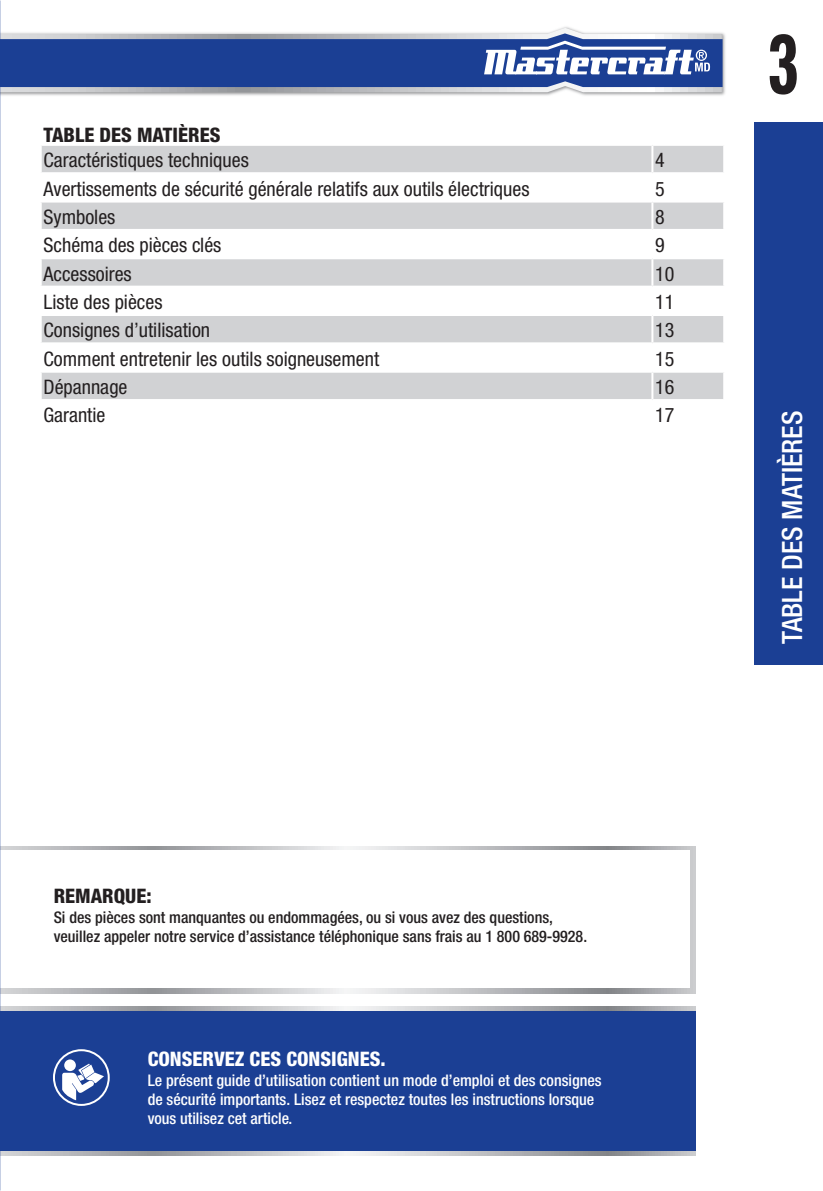
<style>
.page{position:relative;width:823px;height:1191px;background:#fff}
.page>*{position:absolute;margin:0;border:0;box-sizing:border-box;transform-origin:0 0}
.t1{font:800 condensed 83.8px "Helvetica Neue";color:#231f20;scale:.71 1}
.t2{font:500 condensed 28px "Helvetica Neue";color:#fff}
.t3{font:condensed 20px "Helvetica Neue LT Std";color:#231f20}
.t4{font:800 condensed 20px "Helvetica Neue";color:#231f20}
.t5{font:800 condensed 20px "Helvetica Neue";color:#fff}
.t6{font:500 condensed 16px/19.2px "Helvetica Neue";color:#fff}
.t7{font:500 condensed 16px/19.2px "Helvetica Neue";color:#231f20}
</style>
<div class="page">
<img style="left:0;top:24px;width:725px;height:73px">
<svg style="left:0;top:28px;width:722px;height:64px"></svg>
<svg style="left:0;top:33px;width:722px;height:54px;background:#425fa4"></svg>
<div style="left:754px;top:122px;width:68px;height:542px;background:#1b3f94"></div>
<svg style="left:0;top:1006px;width:695px;height:149px;background:#a5abb8"></svg>
<div style="left:0;top:1010px;width:694px;height:140px;background:#1b3f94"></div>
<svg style="left:0;top:846px;width:695px;height:147px;background:#bdbec0"></svg>
<div style="left:0;top:850px;width:689px;height:138px;background:#fff"></div>
<svg style="left:42px;top:146px;width:680px;height:253px;fill:#d1d2d4"></svg>
<hr style="left:651px;top:146px;width:2px;height:26px;background:#fff">
<hr style="left:40px;top:172px;width:612px;height:2px;background:#fff">
<hr style="left:652px;top:172px;width:72px;height:2px;background:#fff">
<hr style="left:651px;top:174px;width:2px;height:26px;background:#fff">
<hr style="left:40px;top:200px;width:612px;height:2px;background:#fff">
<hr style="left:652px;top:200px;width:72px;height:2px;background:#fff">
<hr style="left:651px;top:202px;width:2px;height:27px;background:#fff">
<hr style="left:40px;top:229px;width:612px;height:2px;background:#fff">
<hr style="left:652px;top:229px;width:72px;height:2px;background:#fff">
<hr style="left:651px;top:231px;width:2px;height:26px;background:#fff">
<hr style="left:40px;top:257px;width:612px;height:2px;background:#fff">
<hr style="left:652px;top:257px;width:72px;height:2px;background:#fff">
<hr style="left:651px;top:259px;width:2px;height:27px;background:#fff">
<hr style="left:40px;top:286px;width:612px;height:2px;background:#fff">
<hr style="left:652px;top:286px;width:72px;height:2px;background:#fff">
<hr style="left:651px;top:288px;width:2px;height:26px;background:#fff">
<hr style="left:40px;top:314px;width:612px;height:2px;background:#fff">
<hr style="left:652px;top:314px;width:72px;height:2px;background:#fff">
<hr style="left:651px;top:316px;width:2px;height:26px;background:#fff">
<hr style="left:40px;top:342px;width:612px;height:2px;background:#fff">
<hr style="left:652px;top:342px;width:72px;height:2px;background:#fff">
<hr style="left:651px;top:344px;width:2px;height:27px;background:#fff">
<hr style="left:40px;top:371px;width:612px;height:2px;background:#fff">
<hr style="left:652px;top:371px;width:72px;height:2px;background:#fff">
<hr style="left:651px;top:373px;width:2px;height:26px;background:#fff">
<div style="left:53px;top:1049px;width:57px;height:57px;border:2px solid #fff;border-radius:50%"></div>
<svg style="left:64px;top:1059px;width:12px;height:12px"></svg>
<svg style="left:62px;top:1063px;width:42px;height:37px"></svg>
<h1 class="t1" style="left:767px;top:12px;width:45px">3</h1>
<p class="t4" style="left:44px;top:122px;width:178px">TABLE DES MATIÈRES</p>
<p class="t3" style="left:44px;top:149px;width:207px">Caractéristiques techniques</p>
<p class="t3" style="left:655px;top:149px;width:11px">4</p>
<p class="t3" style="left:44px;top:177px;width:487px">Avertissements de sécurité générale relatifs aux outils électriques</p>
<p class="t3" style="left:655px;top:177px;width:11px">5</p>
<p class="t3" style="left:44px;top:205px;width:73px">Symboles</p>
<p class="t3" style="left:655px;top:205px;width:11px">8</p>
<p class="t3" style="left:44px;top:234px;width:179px">Schéma des pièces clés</p>
<p class="t3" style="left:655px;top:234px;width:11px">9</p>
<p class="t3" style="left:44px;top:262px;width:90px">Accessoires</p>
<p class="t3" style="left:655px;top:262px;width:21px">10</p>
<p class="t3" style="left:44px;top:290px;width:120px">Liste des pièces</p>
<p class="t3" style="left:655px;top:290px;width:21px">11</p>
<p class="t3" style="left:44px;top:319px;width:168px">Consignes d’utilisation</p>
<p class="t3" style="left:655px;top:319px;width:21px">13</p>
<p class="t3" style="left:44px;top:347px;width:337px">Comment entretenir les outils soigneusement</p>
<p class="t3" style="left:655px;top:347px;width:21px">15</p>
<p class="t3" style="left:44px;top:375px;width:85px">Dépannage</p>
<p class="t3" style="left:655px;top:375px;width:21px">16</p>
<p class="t3" style="left:44px;top:404px;width:63px">Garantie</p>
<p class="t3" style="left:655px;top:404px;width:21px">17</p>
<h2 class="t2" style="left:774px;top:643px;width:234px;rotate:-90deg">TABLE DES MATIÈRES</h2>
<p class="t4" style="left:54px;top:884px;width:99px">REMARQUE:</p>
<p class="t7" style="left:54px;top:907px;width:534px">Si des pièces sont manquantes ou endommagées, ou si vous avez des questions, veuillez appeler notre service d’assistance téléphonique sans frais au 1 800 689-9928.</p>
<p class="t5" style="left:147px;top:1047px;width:239px">CONSERVEZ CES CONSIGNES.</p>
<p class="t6" style="left:147px;top:1070px;width:455px">Le présent guide d’utilisation contient un mode d’emploi et des consignes de sécurité importants. Lisez et respectez toutes les instructions lorsque vous utilisez cet article.</p>
</div>
